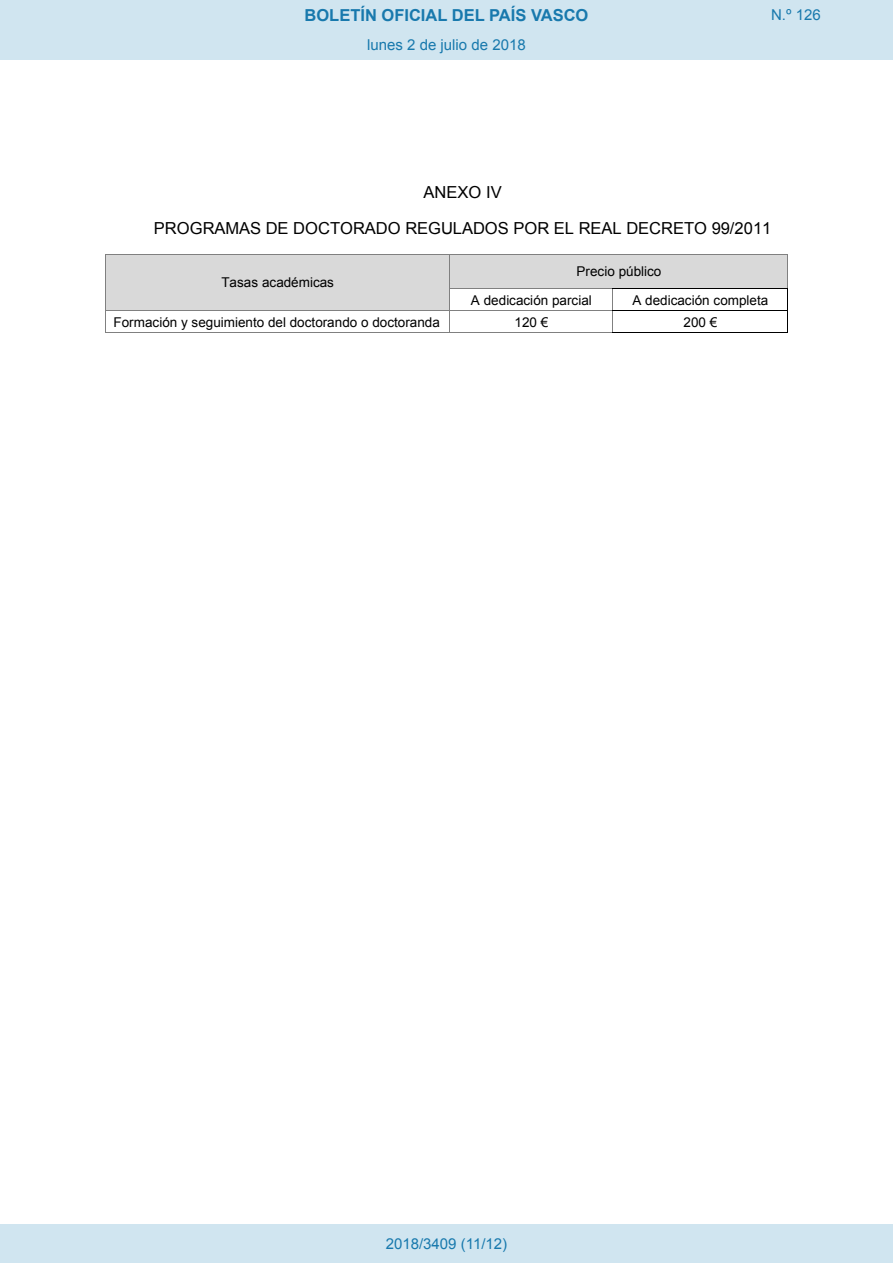
<style>
.page{position:relative;width:893px;height:1263px;background:#fff}
.page>*{position:absolute;margin:0;border:0;box-sizing:border-box;transform-origin:0 0}
.t1{font:16.5px/35.4px "Arial";letter-spacing:-.005em;color:#000;text-align:center}
.t2{font:700 16.5px "Arial";color:#1879ad}
.Paginacion_Centro{font:15px "Arial";color:#1879ad}
.t3{font:13.5px/28.5px "Arial";letter-spacing:.005em;color:#000}
</style>
<div class="page">
<div style="left:106px;top:255px;width:344px;height:56px;background:#d9d9d9"></div>
<div style="left:450px;top:255px;width:338px;height:34px;background:#d9d9d9"></div>
<hr style="left:106px;top:254px;width:343px;height:1px;background:#808080">
<hr style="left:450px;top:254px;width:337px;height:1px;background:#808080">
<hr style="left:105px;top:255px;width:1px;height:34px;background:#808080">
<hr style="left:449px;top:255px;width:1px;height:34px;background:#808080">
<hr style="left:787px;top:255px;width:1px;height:34px;background:#808080">
<hr style="left:450px;top:289px;width:162px;height:1px;background:#808080">
<hr style="left:613px;top:289px;width:174px;height:1px;background:#000">
<hr style="left:106px;top:311px;width:343px;height:1px;background:#808080">
<hr style="left:450px;top:311px;width:162px;height:1px;background:#808080">
<hr style="left:613px;top:311px;width:174px;height:1px;background:#000">
<svg style="left:105px;top:289px;width:1px;height:44px"></svg>
<hr style="left:106px;top:332px;width:343px;height:1px;background:#808080">
<svg style="left:449px;top:289px;width:1px;height:44px"></svg>
<hr style="left:450px;top:332px;width:162px;height:1px;background:#808080">
<svg style="left:612px;top:289px;width:1px;height:44px"></svg>
<hr style="left:613px;top:332px;width:174px;height:1px;background:#000">
<svg style="left:787px;top:289px;width:1px;height:44px"></svg>
<div style="left:0;top:0;width:893px;height:60px;background:#d0e5f0"></div>
<div style="left:0;top:1225px;width:893px;height:38px;background:#d0e5f0"></div>
<p class="t2" style="left:305px;top:4px;width:285px">BOLETÍN OFICIAL DEL PAÍS VASCO</p>
<p class="Paginacion_Centro" style="left:771px;top:5px;width:51px">N.º 126</p>
<p class="Paginacion_Centro" style="left:367px;top:35px;width:160px">lunes 2 de julio de 2018</p>
<p class="t1" style="left:154px;top:175px;width:619px">ANEXO IV<br>PROGRAMAS DE DOCTORADO REGULADOS POR EL REAL DECRETO 99/2011</p>
<p class="t3" style="left:221px;top:268px;width:114px">Tasas académicas</p>
<p class="t3" style="left:471px;top:257px;width:192px;text-indent:106px">Precio público<br>A dedicación parcial</p>
<p class="t3" style="left:632px;top:286px;width:137px">A dedicación completa</p>
<p class="t3" style="left:113px;top:308px;width:328px">Formación y seguimiento del doctorando o doctoranda</p>
<p class="t3" style="left:514px;top:308px;width:35px">120 €</p>
<p class="t3" style="left:683px;top:308px;width:35px">200 €</p>
<p class="Paginacion_Centro" style="left:386px;top:1234px;width:123px">2018/3409 (11/12)</p>
</div>
